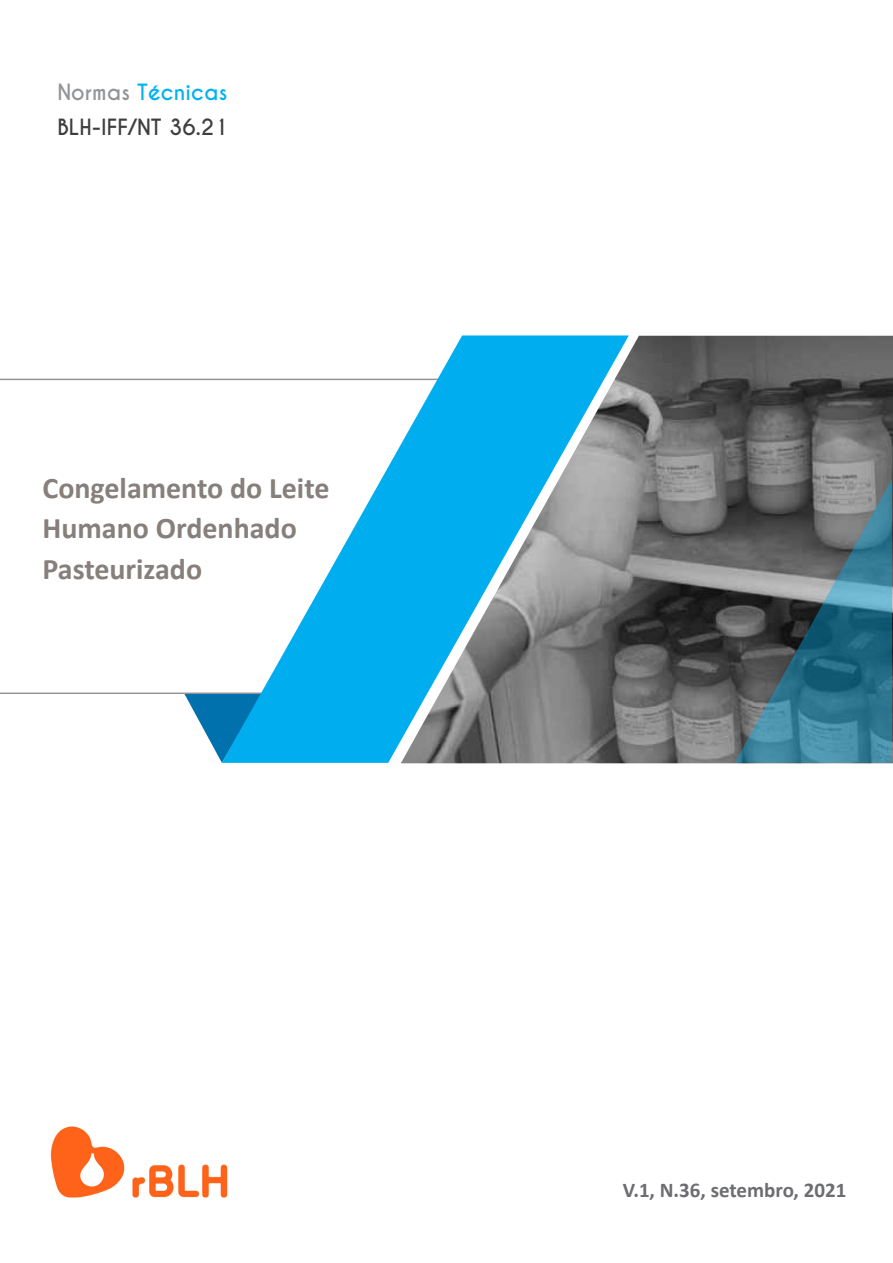
<style>
.page{position:relative;width:893px;height:1263px;background:#fff}
.page>*{position:absolute;margin:0;border:0;box-sizing:border-box;transform-origin:0 0}
.corpo_do_texto{font:700 30px/40.5px "Calibri";color:#867f7c}
.corpo_do_texto-2{font:700 21px/34.5px "Caviar Dreams";color:#3e3e3f}
.t1{font:700 21px "Calibri";color:#6c6d70}
.s1{color:#939598}
.s2{color:#00b3ef}
</style>
<div class="page">
<hr style="left:0;top:379px;width:509px;height:1px;background:#939598">
<hr style="left:0;top:692px;width:356px;height:2px;background:#939598">
<svg style="left:184px;top:694px;width:38px;height:69px"></svg>
<svg style="left:222px;top:335px;width:407px;height:428px"></svg>
<img style="left:50px;top:1126px;width:178px;height:72px">
<img style="left:401px;top:336px;width:492px;height:427px">
<svg style="left:735px;top:479px;width:157px;height:284px;background:#4a6e7b"></svg>
<p class="corpo_do_texto-2" style="left:57px;top:76px;width:173px"><span class="s1">Normas</span> <span class="s2">Técnicas<br></span>BLH-IFF/NT 36.21</p>
<p class="corpo_do_texto" style="left:43px;top:467px;width:288px">Congelamento do Leite<br>Humano Ordenhado<br>Pasteurizado</p>
<p class="t1" style="left:623px;top:1176px;width:225px">V.1, N.36, setembro, 2021</p>
</div>
